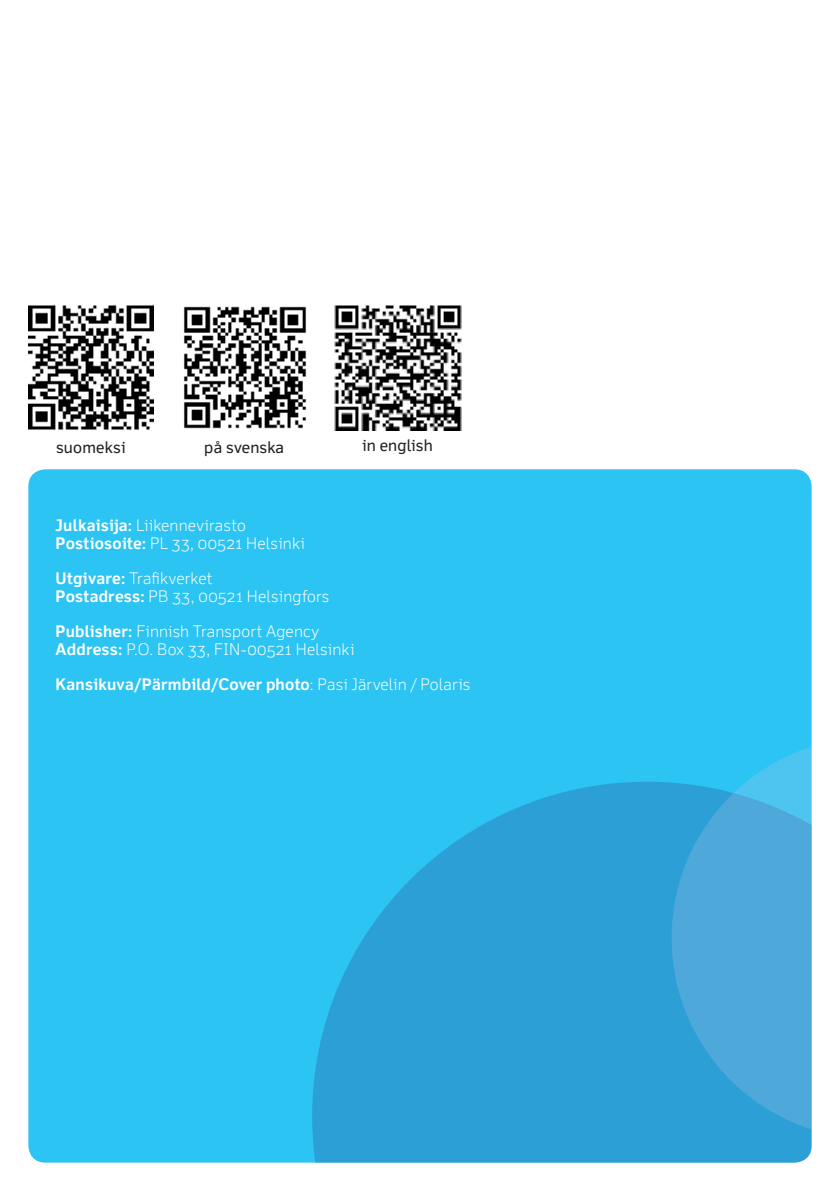
<style>
.page{position:relative;width:840px;height:1191px;background:#fff}
.page>*{position:absolute;margin:0;border:0;box-sizing:border-box;transform-origin:0 0}
.Otsikko{font:300 16px/18px "Felbridge Pro";letter-spacing:.015em;color:#fff}
.Otsikko-2{font:700 16px "Felbridge Pro";letter-spacing:.01em;color:#fff}
.www_osoite{font:16px "Felbridge Pro";letter-spacing:.01em;color:#231f20}
.s1{font-weight:700}
.s2{font-weight:300}
</style>
<div class="page">
<div style="left:28px;top:469px;width:783px;height:693px;background:#2bc4f3;border-radius:17px"></div>
<svg style="left:312px;top:781px;width:499px;height:381px;fill:#2c9fd7"></svg>
<svg style="left:671px;top:747px;width:140px;height:391px;fill:#4ea9da"></svg>
<img style="left:28px;top:305px;width:125px;height:125px">
<img style="left:183px;top:306px;width:124px;height:123px">
<img style="left:334px;top:305px;width:126px;height:125px">
<p class="www_osoite" style="left:56px;top:437px;width:71px">suomeksi</p>
<p class="www_osoite" style="left:204px;top:437px;width:81px">på svenska</p>
<p class="www_osoite" style="left:362px;top:436px;width:72px">in english</p>
<p class="Otsikko" style="left:56px;top:516px;width:251px"><span class="s1">Julkaisija:</span> Liikennevirasto<br><span class="s1">Postiosoite:</span> PL 33, 00521 Helsinki</p>
<p class="Otsikko" style="left:56px;top:569px;width:275px"><span class="s1">Utgivare:</span> Trafikverket<br><span class="s1">Postadress:</span> PB 33, 00521 Helsingfors</p>
<p class="Otsikko" style="left:56px;top:622px;width:300px"><span class="s1">Publisher:</span> Finnish Transport Agency<br><span class="s1">Address:</span> P.O. Box 33, FIN-00521 Helsinki</p>
<p class="Otsikko-2" style="left:56px;top:675px;width:416px">Kansikuva/Pärmbild/Cover photo<span class="s2">: Pasi Järvelin / Polaris</span></p>
</div>
